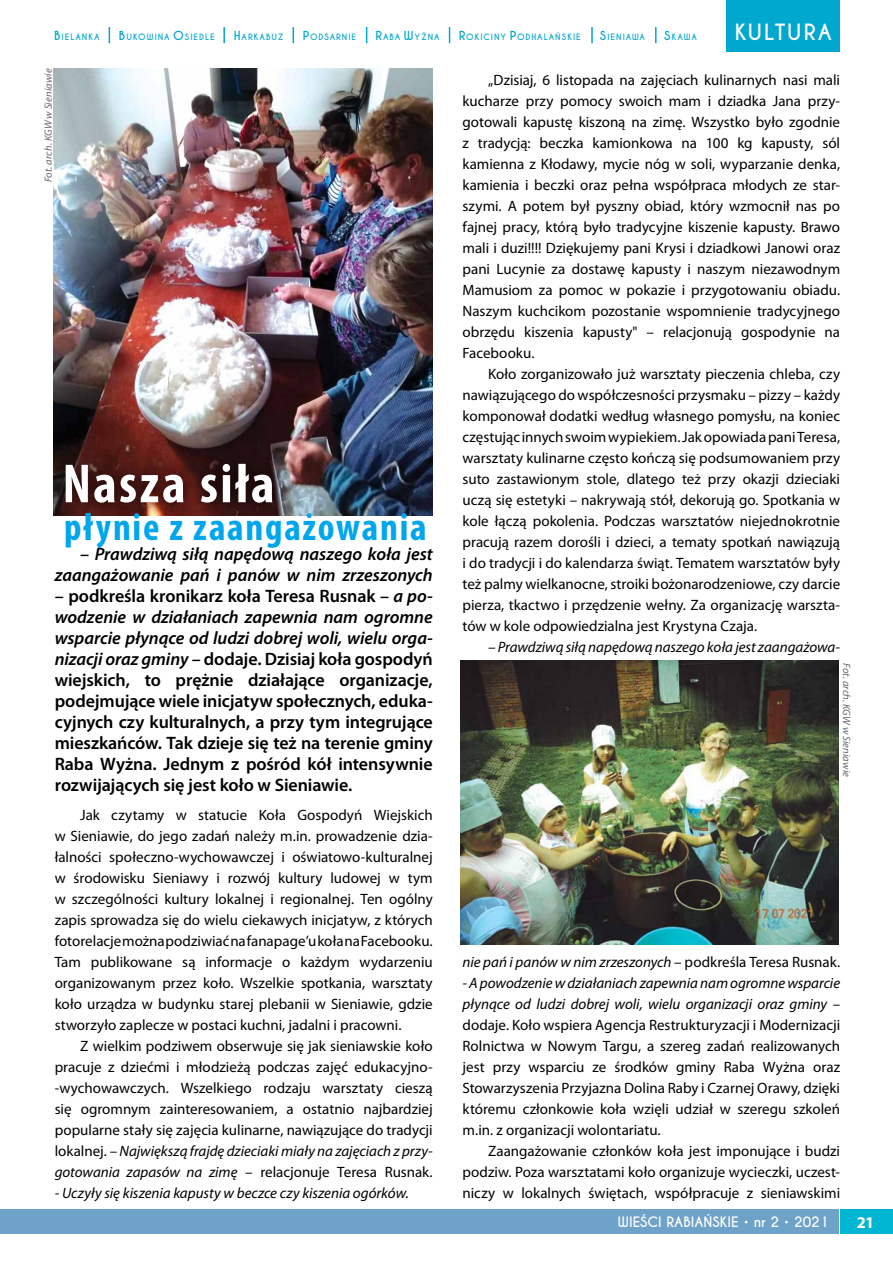
<style>
.page{position:relative;width:893px;height:1263px;background:#fff}
.page>*{position:absolute;margin:0;border:0;box-sizing:border-box;transform-origin:0 0}
.t1{font:700 condensed 55.5px "Myriad Pro";letter-spacing:.05em;color:#fff}
.t2{font:700 condensed 39px "Myriad Pro";letter-spacing:.045em;color:#00a6eb}
.t3{font:700 21px "Caviar Dreams";letter-spacing:.09em;color:#fff}
.t4{font:600 18px/21px "Myriad Pro";letter-spacing:-.005em;color:#000;text-align:justify}
.t5{font:italic 600 18px/21px "Myriad Pro";letter-spacing:-.005em;color:#000;text-align:right}
.t6{font:700 16.5px "Myriad Pro";color:#fff}
.t7{font:15px/21px "Myriad Pro";color:#000;text-align:justify}
.t8{font:italic 15px "Myriad Pro";letter-spacing:-.005em;color:#000}
.t9{font:700 13.5px "Caviar Dreams";color:#fff}
.t10{font:italic 10.5px "Myriad Pro";color:#68676c}
.t11{font:700 8.25px "Caviar Dreams";letter-spacing:.115em;color:#00a7cf}
.s1{font-size:11.7px}
.s2{font-style:italic}
.s3{font-style:normal}
</style>
<div class="page">
<div style="left:0;top:1210px;width:838px;height:24px;background:#6ea2c8"></div>
<div style="left:841px;top:1210px;width:52px;height:24px;background:#00b6d3"></div>
<div style="left:726px;top:0;width:113px;height:51px;background:#00a7cf"></div>
<svg style="left:655px;top:27px;width:1px;height:16px"></svg>
<svg style="left:591px;top:27px;width:2px;height:16px"></svg>
<svg style="left:449px;top:27px;width:1px;height:16px"></svg>
<svg style="left:366px;top:27px;width:1px;height:16px"></svg>
<svg style="left:293px;top:27px;width:1px;height:16px"></svg>
<svg style="left:223px;top:27px;width:2px;height:16px"></svg>
<svg style="left:109px;top:27px;width:1px;height:16px"></svg>
<img style="left:54px;top:69px;width:378px;height:447px">
<div style="left:52px;top:450px;width:234px;height:66px;background:#000;opacity:.75"></div>
<img style="left:460px;top:660px;width:379px;height:284px">
<p class="t11" style="left:54px;top:32px;width:47px"><span class="s1">B</span>IELANKA</p>
<p class="t11" style="left:119px;top:32px;width:97px"><span class="s1">B</span>UKOWINA <span class="s1">O</span>SIEDLE</p>
<p class="t11" style="left:234px;top:32px;width:51px"><span class="s1">H</span>ARKABUZ</p>
<p class="t11" style="left:303px;top:32px;width:55px"><span class="s1">P</span>ODSARNIE</p>
<p class="t11" style="left:375px;top:32px;width:66px"><span class="s1">R</span>ABA <span class="s1">W</span>YŻNA</p>
<p class="t11" style="left:459px;top:32px;width:123px"><span class="s1">R</span>OKICINY <span class="s1">P</span>ODHALAŃSKIE</p>
<p class="t11" style="left:600px;top:32px;width:47px"><span class="s1">S</span>IENIAWA</p>
<p class="t11" style="left:664px;top:32px;width:34px"><span class="s1">S</span>KAWA</p>
<h3 class="t3" style="left:735px;top:20px;width:99px">KULTURA</h3>
<p class="t10" style="left:42px;top:182px;width:115px;rotate:-90deg">Fot. arch. KGW w Sieniawie</p>
<h1 class="t1" style="left:62px;top:449px;width:213px">Nasza siła</h1>
<h2 class="t2" style="left:64px;top:503px;width:364px">płynie z zaangażowania</h2>
<p class="t5" style="left:55px;top:543px;width:379px">– Prawdziwą siłą napędową naszego koła jest zaangażowanie pań i panów w nim zrzeszonych</p>
<p class="t4" style="left:55px;top:585px;width:380px">– podkreśla kronikarz koła Teresa Rusnak – <span class="s2">a po&shy;wodzenie w działaniach zapewnia nam ogromne wsparcie płynące od ludzi dobrej woli, wielu orga&shy;nizacji oraz gminy</span> – dodaje. Dzisiaj koła gospodyń wiejskich, to prężnie działające organizacje, podejmujące wiele inicjatyw społecznych, eduka&shy;cyjnych czy kulturalnych, a przy tym integrujące mieszkańców. Tak dzieje się też na terenie gminy Raba Wyżna. Jednym z pośród kół intensywnie rozwijających się jest koło w Sieniawie.</p>
<p class="t7" style="left:55px;top:804px;width:380px;text-indent:26px">Jak czytamy w statucie Koła Gospodyń Wiejskich w Sieniawie, do jego zadań należy m.in. prowadzenie dzia&shy;łalności społeczno-wychowawczej i oświatowo-kulturalnej w środowisku Sieniawy i rozwój kultury ludowej w tym w szczególności kultury lokalnej i regionalnej. Ten ogólny zapis sprowadza się do wielu ciekawych inicjatyw, z których fotorelacje można podziwiać na fanapage’u koła na Facebooku.<br>Tam publikowane są informacje o każdym wydarzeniu organizowanym przez koło. Wszelkie spotkania, warsztaty koło urządza w budynku starej plebanii w Sieniawie, gdzie stworzyło zaplecze w postaci kuchni, jadalni i pracowni.</p>
<p class="t7" style="left:55px;top:1035px;width:380px;text-indent:26px">Z wielkim podziwem obserwuje się jak sieniawskie koło pracuje z dziećmi i młodzieżą podczas zajęć edukacyjno--wychowawczych. Wszelkiego rodzaju warsztaty cieszą się ogromnym zainteresowaniem, a ostatnio najbardziej popularne stały się zajęcia kulinarne, nawiązujące do tradycji lokalnej. <span class="s2">– Największą frajdę dzieciaki miały na zajęciach z przy&shy;gotowania zapasów na zimę</span> – relacjonuje Teresa Rusnak.</p>
<p class="t8" style="left:55px;top:1184px;width:356px">- Uczyły się kiszenia kapusty w beczce czy kiszenia ogórków.</p>
<p class="t7" style="left:463px;top:69px;width:379px;text-indent:26px">„Dzisiaj, 6 listopada na zajęciach kulinarnych nasi mali kucharze przy pomocy swoich mam i dziadka Jana przy&shy;gotowali kapustę kiszoną na zimę. Wszystko było zgodnie z tradycją: beczka kamionkowa na 100 kg kapusty, sól kamienna z Kłodawy, mycie nóg w soli, wyparzanie denka, kamienia i beczki oraz pełna współpraca młodych ze star&shy;szymi. A potem był pyszny obiad, który wzmocnił nas po fajnej pracy, którą było tradycyjne kiszenie kapusty. Brawo mali i duzi!!!! Dziękujemy pani Krysi i dziadkowi Janowi oraz pani Lucynie za dostawę kapusty i naszym niezawodnym Mamusiom za pomoc w pokazie i przygotowaniu obiadu.<br>Naszym kuchcikom pozostanie wspomnienie tradycyjnego obrzędu kiszenia kapusty" – relacjonują gospodynie na Facebooku.</p>
<p class="t7" style="left:463px;top:363px;width:379px;text-indent:26px">Koło zorganizowało już warsztaty pieczenia chleba, czy nawiązującego do współczesności przysmaku – pizzy – każdy komponował dodatki według własnego pomysłu, na koniec częstując innych swoim wypiekiem. Jak opowiada pani Teresa, warsztaty kulinarne często kończą się podsumowaniem przy suto zastawionym stole, dlatego też przy okazji dzieciaki uczą się estetyki – nakrywają stół, dekorują go. Spotkania w kole łączą pokolenia. Podczas warsztatów niejednokrotnie pracują razem dorośli i dzieci, a tematy spotkań nawiązują i do tradycji i do kalendarza świąt. Tematem warsztatów były też palmy wielkanocne, stroiki bożonarodzeniowe, czy darcie pierza, tkactwo i przędzenie wełny. Za organizację warszta&shy;tów w kole odpowiedzialna jest Krystyna Czaja.</p>
<p class="t8" style="left:488px;top:637px;width:354px">– Prawdziwą siłą napędową naszego koła jest zaangażowa-</p>
<p class="t10" style="left:853px;top:663px;width:115px;rotate:90deg">Fot. arch. KGW w Sieniawie</p>
<p class="t8" style="left:463px;top:952px;width:379px">nie pań i panów w nim zrzeszonych <span class="s3">– podkreśla Teresa Rusnak.</span></p>
<p class="t7" style="left:463px;top:972px;width:379px"><span class="s2">- A powodzenie w działaniach zapewnia nam ogromne wsparcie płynące od ludzi dobrej woli, wielu organizacji oraz gminy</span> – dodaje. Koło wspiera Agencja Restrukturyzacji i Modernizacji Rolnictwa w Nowym Targu, a szereg zadań realizowanych jest przy wsparciu ze środków gminy Raba Wyżna oraz Stowarzyszenia Przyjazna Dolina Raby i Czarnej Orawy, dzięki któremu członkowie koła wzięli udział w szeregu szkoleń m.in. z organizacji wolontariatu.</p>
<p class="t7" style="left:463px;top:1140px;width:379px;text-indent:26px">Zaangażowanie członków koła jest imponujące i budzi podziw. Poza warsztatami koło organizuje wycieczki, uczest&shy;niczy w lokalnych świętach, współpracuje z sieniawskimi</p>
<p class="t9" style="left:618px;top:1214px;width:213px">WIEŚCI RABIAŃSKIE • nr 2 • 2021</p>
<p class="t6" style="left:857px;top:1211px;width:19px">21</p>
</div>
